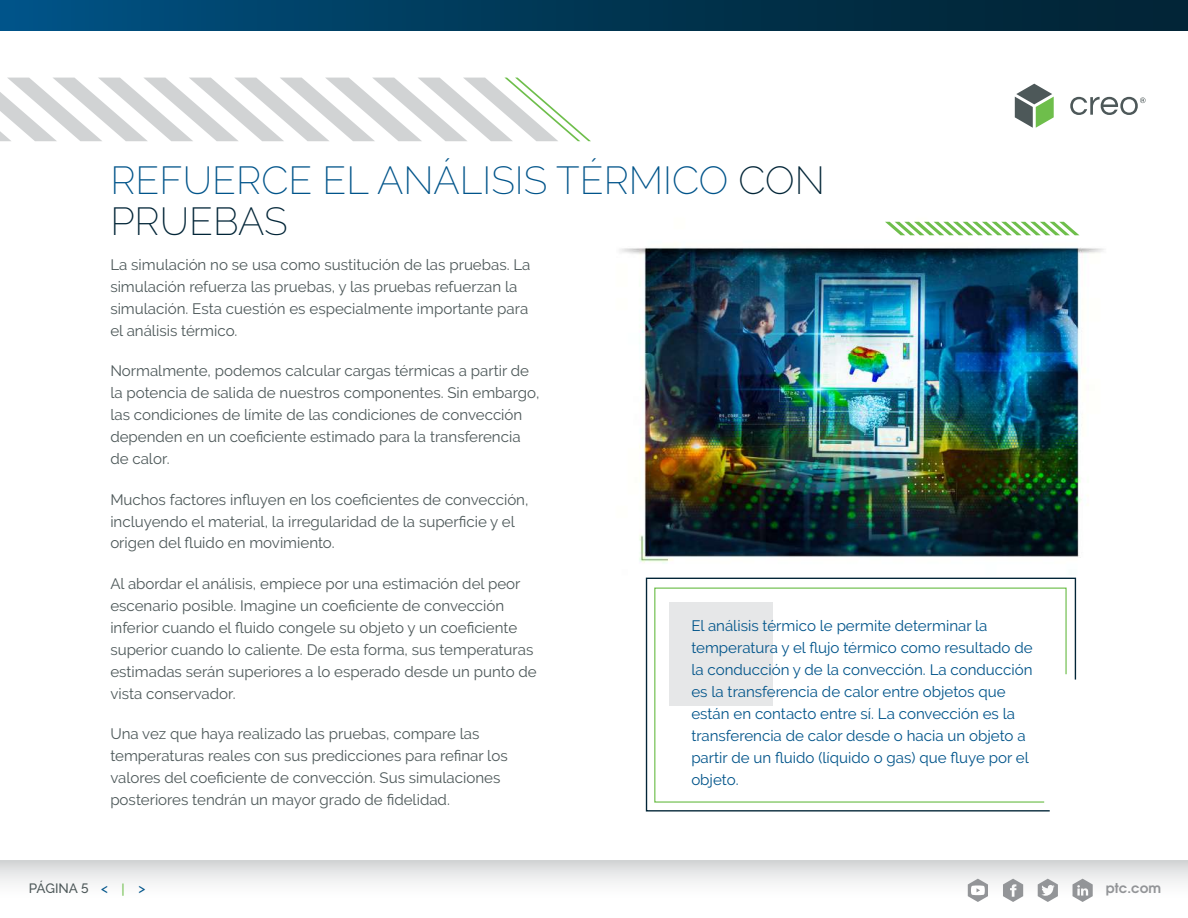
<style>
.page{position:relative;width:1188px;height:918px;background:#fff}
.page>*{position:absolute;margin:0;border:0;box-sizing:border-box;transform-origin:0 0}
.t1{font:200 39px/40.5px "PTC Raleway";color:#00548a}
.t2{font:15.15px/21.9px "PTC Raleway";color:#4d5859}
.t3{font:15.15px/22px "PTC Raleway";color:#00548a}
.t4{font:500 13.5px "PTC Raleway";color:#4d5859}
.t5{font:700 13.5px "Te X Gyre Adventor";color:#939598}
.s1{color:#022537}
.s2{color:#00548a}
.s3{color:#6ebe4b}
</style>
<div class="page">
<div style="left:0;top:861px;width:1188px;height:41px;background:linear-gradient(to bottom,#d9dadc,#fff)"></div>
<svg style="left:1073px;top:879px;width:20px;height:23px"></svg>
<svg style="left:1003px;top:879px;width:20px;height:23px"></svg>
<svg style="left:1038px;top:879px;width:20px;height:23px"></svg>
<svg style="left:968px;top:879px;width:20px;height:23px"></svg>
<svg style="left:0;top:78px;width:591px;height:63px"></svg>
<svg style="left:1070px;top:97px;width:76px;height:18px"></svg>
<svg style="left:1015px;top:84px;width:39px;height:44px"></svg>
<div style="left:1px;top:0;width:1187px;height:31px;background:linear-gradient(to right,#005081,#01202d)"></div>
<img style="left:620px;top:221px;width:484px;height:343px">
<svg style="left:645px;top:577px;width:432px;height:235px"></svg>
<svg style="left:654px;top:587px;width:413px;height:216px"></svg>
<svg style="left:885px;top:222px;width:194px;height:13px"></svg>
<h1 class="t1" style="left:110px;top:160px;width:716px">REFUERCE EL ANÁLISIS TÉRMICO <span class="s1">CON<br>PRUEBAS</span></h1>
<p class="t2" style="left:110px;top:253px;width:422px">La simulación no se usa como sustitución de las pruebas. La simulación refuerza las pruebas, y las pruebas refuerzan la simulación. Esta cuestión es especialmente importante para el análisis térmico.</p>
<p class="t2" style="left:110px;top:360px;width:431px">Normalmente, podemos calcular cargas térmicas a partir de la potencia de salida de nuestros componentes. Sin embargo, las condiciones de límite de las condiciones de convección dependen en un coeficiente estimado para la transferencia de calor.</p>
<p class="t2" style="left:110px;top:488px;width:420px">Muchos factores influyen en los coeficientes de convección, incluyendo el material, la irregularidad de la superficie y el origen del fluido en movimiento.</p>
<p class="t2" style="left:110px;top:573px;width:428px">Al abordar el análisis, empiece por una estimación del peor escenario posible. Imagine un coeficiente de convección inferior cuando el fluido congele su objeto y un coeficiente superior cuando lo caliente. De esta forma, sus temperaturas estimadas serán superiores a lo esperado desde un punto de vista conservador.</p>
<p class="t2" style="left:110px;top:723px;width:399px">Una vez que haya realizado las pruebas, compare las temperaturas reales con sus predicciones para refinar los valores del coeficiente de convección. Sus simulaciones posteriores tendrán un mayor grado de fidelidad.</p>
<p class="t3" style="left:691px;top:615px;width:343px">El análisis térmico le permite determinar la temperatura y el flujo térmico como resultado de la conducción y de la convección. La conducción es la transferencia de calor entre objetos que están en contacto entre sí. La convección es la transferencia de calor desde o hacia un objeto a partir de un fluido (líquido o gas) que fluye por el objeto.</p>
<p class="t4" style="left:29px;top:880px;width:118px">PÁGINA 5 <span class="s2">&lt;</span> <span class="s3">|</span> <span class="s2">&gt;</span></p>
<p class="t5" style="left:1106px;top:876px;width:57px">ptc.com</p>
</div>
